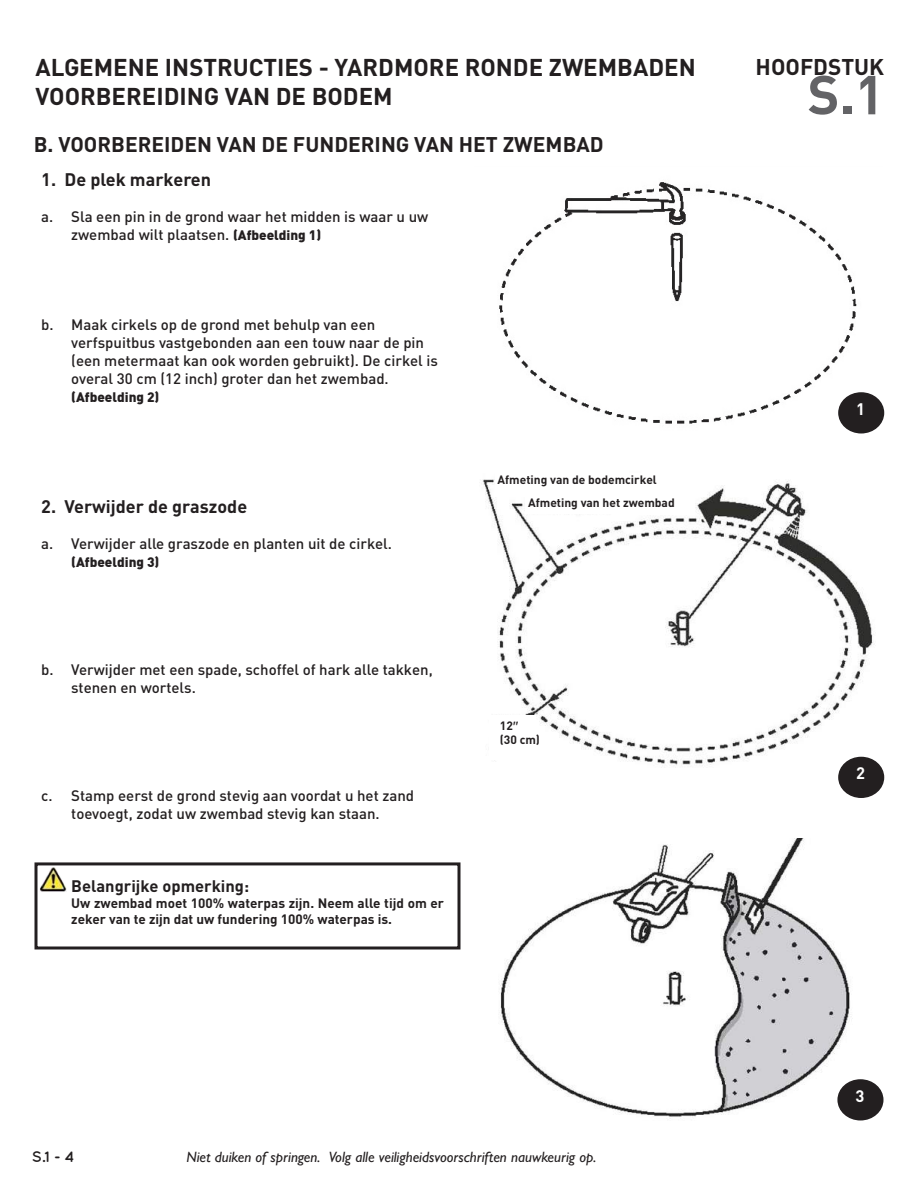
<style>
.page{position:relative;width:918px;height:1188px;background:#fff}
.page>*{position:absolute;margin:0;border:0;box-sizing:border-box;transform-origin:0 0}
.t1{font:700 54px "DIN Pro";color:#636366}
.t2{font:700 24px/28.8px "DIN Pro";color:#231f20}
.t3{font:700 22.5px "DIN Pro";color:#231f20}
.t4{font:700 21px "DIN Pro";color:#231f20}
.t5{font:700 18px "DIN Pro";color:#231f20}
.t6{font:700 16.5px "DIN Pro";color:#231f20}
.t7{font:700 16.5px "DIN Pro";color:#fff}
.t8{font:500 15px/18px "DIN Pro";color:#231f20}
.t9{font:italic 500 15px "Gill Sans MT Pro";color:#231f20}
.t10{font:700 15px "Quicksand";color:#231f20}
.t11{font:700 13.5px/16.2px "DIN Pro";color:#231f20}
.t12{font:900 13.5px "DIN";color:#231f20}
.t13{font:700 12px/23px "DIN Pro";color:#231f20}
.s1{font-family:"DIN";font-weight:900;font-size:13.5px}
.s2{font-family:"Quicksand"}
</style>
<div class="page">
<img style="left:482px;top:479px;width:401px;height:294px">
<img style="left:499px;top:182px;width:383px;height:249px">
<img style="left:500px;top:839px;width:373px;height:281px">
<div style="left:34px;top:862px;width:426px;height:88px;border:3px solid #231f20"></div>
<img style="left:36px;top:862px;width:34px;height:35px">
<div style="left:839px;top:393px;width:44px;height:40px;background:#231f20;border-radius:50%"></div>
<div style="left:838px;top:392px;width:46px;height:42px;border:2px solid #231f20;border-radius:50%"></div>
<div style="left:839px;top:757px;width:44px;height:40px;background:#231f20;border-radius:50%"></div>
<div style="left:838px;top:757px;width:46px;height:41px;border:2px solid #231f20;border-radius:50%"></div>
<div style="left:838px;top:1080px;width:45px;height:40px;background:#231f20;border-radius:50%"></div>
<div style="left:837px;top:1079px;width:46px;height:41px;border:2px solid #231f20;border-radius:50%"></div>
<div style="left:496px;top:474px;width:172px;height:19px;background:#fff"></div>
<div style="left:525px;top:493px;width:143px;height:21px;background:#fff"></div>
<div style="left:489px;top:716px;width:46px;height:44px;background:#fff"></div>
<div style="left:512px;top:733px;width:46px;height:36px;background:#fff"></div>
<h2 class="t2" style="left:36px;top:52px;width:662px">ALGEMENE INSTRUCTIES - YARDMORE RONDE ZWEMBADEN<br>VOORBEREIDING VAN DE BODEM</h2>
<h3 class="t4" style="left:34px;top:130px;width:571px">B. VOORBEREIDEN VAN DE FUNDERING VAN HET ZWEMBAD</h3>
<p class="t5" style="left:41px;top:167px;width:171px">1. De plek markeren</p>
<p class="t8" style="left:71px;top:206px;width:359px;text-indent:-30px">a. Sla een pin in de grond waar het midden is waar u uw zwembad wilt plaatsen. <span class="s1">(Afbeelding 1)</span></p>
<p class="t8" style="left:71px;top:314px;width:368px;text-indent:-30px">b. Maak cirkels op de grond met behulp van een verfspuitbus vastgebonden aan een touw naar de pin (een metermaat kan ook worden gebruikt). De cirkel is overal 30 cm (12 inch) groter dan het zwembad.</p>
<p class="t12" style="left:71px;top:388px;width:90px">(Afbeelding 2)</p>
<p class="t5" style="left:41px;top:494px;width:208px">2. Verwijder de graszode</p>
<p class="t8" style="left:41px;top:534px;width:352px">a. Verwijder alle graszode en planten uit de cirkel.</p>
<p class="t12" style="left:71px;top:553px;width:90px">(Afbeelding 3)</p>
<p class="t8" style="left:71px;top:660px;width:363px;text-indent:-30px">b. Verwijder met een spade, schoffel of hark alle takken, stenen en wortels.</p>
<p class="t8" style="left:41px;top:786px;width:374px;text-align:center">c. Stamp eerst de grond stevig aan voordat u het zand toevoegt, zodat uw zwembad stevig kan staan.</p>
<p class="t6" style="left:71px;top:874px;width:179px">Belangrijke opmerking:</p>
<p class="t11" style="left:71px;top:894px;width:374px">Uw zwembad moet 100% waterpas zijn. Neem alle tijd om er zeker van te zijn dat uw fundering 100% waterpas is.</p>
<p class="t13" style="left:528px;top:468px;width:148px;text-indent:-31px">Afmeting van de bodemcirkel<br>Afmeting van het zwembad</p>
<p class="t13" style="left:500px;top:718px;width:42px;line-height:14.4px">12<span class="s2">"<br></span>(30 cm)</p>
<h3 class="t3" style="left:756px;top:52px;width:130px">HOOFDSTUK</h3>
<h1 class="t1" style="left:808px;top:58px;width:78px">S.1</h1>
<p class="t7" style="left:856px;top:397px;width:10px">1</p>
<p class="t7" style="left:856px;top:762px;width:10px">2</p>
<p class="t10" style="left:32px;top:1148px;width:44px">S.1 - 4</p>
<p class="t9" style="left:186px;top:1148px;width:412px">Niet duiken of springen. Volg alle veiligheidsvoorschriften nauwkeurig op.</p>
<p class="t7" style="left:855px;top:1084px;width:10px">3</p>
</div>
